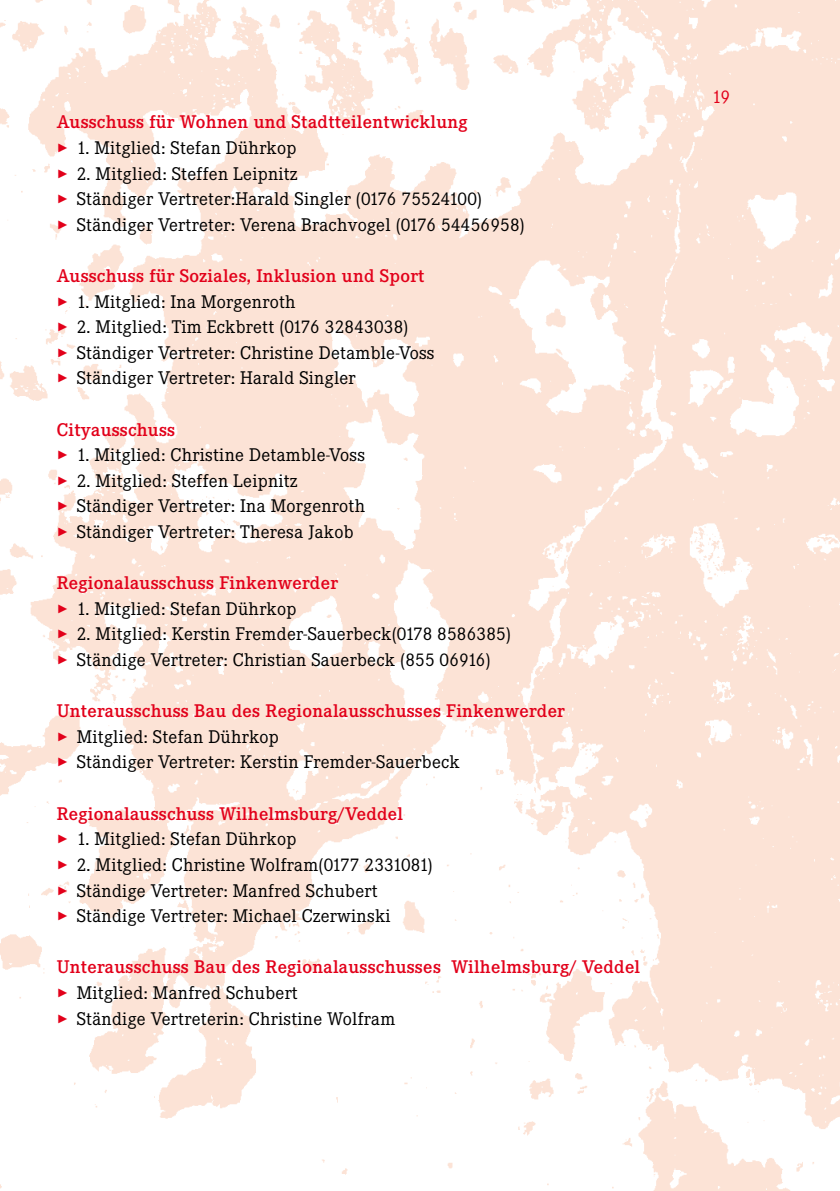
<style>
.page{position:relative;width:840px;height:1191px;background:#fff}
.page>*{position:absolute;margin:0;border:0;box-sizing:border-box;transform-origin:0 0}
.t1{font:18px "Corporate EBQ";letter-spacing:.015em;color:#000}
.t2{font:500 18px "Corporate EBQ";letter-spacing:.015em;color:#e2001a}
.t3{font:18px "Corporate EBQ";color:#e2001a}
.s1{color:#e2001a}
</style>
<div class="page">
<img style="left:0;top:0;width:839px;height:1191px">
<svg style="left:69px;top:154px;width:21px;height:1px"></svg>
<svg style="left:69px;top:179px;width:21px;height:1px"></svg>
<svg style="left:69px;top:205px;width:21px;height:1px"></svg>
<svg style="left:69px;top:231px;width:21px;height:1px"></svg>
<svg style="left:69px;top:307px;width:21px;height:1px"></svg>
<svg style="left:69px;top:333px;width:21px;height:1px"></svg>
<svg style="left:69px;top:359px;width:21px;height:1px"></svg>
<svg style="left:69px;top:384px;width:21px;height:1px"></svg>
<svg style="left:69px;top:461px;width:21px;height:1px"></svg>
<svg style="left:69px;top:487px;width:21px;height:1px"></svg>
<svg style="left:69px;top:512px;width:21px;height:1px"></svg>
<svg style="left:69px;top:538px;width:21px;height:1px"></svg>
<svg style="left:69px;top:615px;width:21px;height:1px"></svg>
<svg style="left:69px;top:640px;width:21px;height:1px"></svg>
<svg style="left:69px;top:666px;width:21px;height:1px"></svg>
<svg style="left:69px;top:743px;width:21px;height:1px"></svg>
<svg style="left:69px;top:768px;width:21px;height:1px"></svg>
<svg style="left:69px;top:845px;width:21px;height:1px"></svg>
<svg style="left:69px;top:871px;width:21px;height:1px"></svg>
<svg style="left:69px;top:896px;width:21px;height:1px"></svg>
<svg style="left:69px;top:922px;width:21px;height:1px"></svg>
<svg style="left:69px;top:999px;width:21px;height:1px"></svg>
<svg style="left:69px;top:1024px;width:21px;height:1px"></svg>
<p class="t2" style="left:57px;top:111px;width:412px">Ausschuss für Wohnen und Stadtteilentwicklung</p>
<p class="t1" style="left:57px;top:137px;width:241px"><span class="s1">✓</span> 1. Mitglied: Stefan Dührkop</p>
<p class="t1" style="left:57px;top:163px;width:242px"><span class="s1">✓</span> 2. Mitglied: Steffen Leipnitz</p>
<p class="t1" style="left:57px;top:188px;width:426px"><span class="s1">✓</span> Ständiger Vertreter:Harald Singler (0176 75524100)</p>
<p class="t1" style="left:57px;top:214px;width:469px"><span class="s1">✓</span> Ständiger Vertreter: Verena Brachvogel (0176 54456958)</p>
<p class="t2" style="left:57px;top:265px;width:369px">Ausschuss für Soziales, Inklusion und Sport</p>
<p class="t1" style="left:57px;top:291px;width:240px"><span class="s1">✓</span> 1. Mitglied: Ina Morgenroth</p>
<p class="t1" style="left:57px;top:316px;width:353px"><span class="s1">✓</span> 2. Mitglied: Tim Eckbrett (0176 32843038)</p>
<p class="t1" style="left:57px;top:342px;width:379px"><span class="s1">✓</span> Ständiger Vertreter: Christine Detamble-Voss</p>
<p class="t1" style="left:57px;top:368px;width:300px"><span class="s1">✓</span> Ständiger Vertreter: Harald Singler</p>
<p class="t2" style="left:57px;top:419px;width:120px">Cityausschuss</p>
<p class="t1" style="left:57px;top:444px;width:309px"><span class="s1">✓</span> 1. Mitglied: Christine Detamble-Voss</p>
<p class="t1" style="left:57px;top:470px;width:242px"><span class="s1">✓</span> 2. Mitglied: Steffen Leipnitz</p>
<p class="t1" style="left:57px;top:496px;width:310px"><span class="s1">✓</span> Ständiger Vertreter: Ina Morgenroth</p>
<p class="t1" style="left:57px;top:521px;width:298px"><span class="s1">✓</span> Ständiger Vertreter: Theresa Jakob</p>
<p class="t2" style="left:57px;top:572px;width:282px">Regionalausschuss Finkenwerder</p>
<p class="t1" style="left:57px;top:598px;width:241px"><span class="s1">✓</span> 1. Mitglied: Stefan Dührkop</p>
<p class="t1" style="left:57px;top:624px;width:455px"><span class="s1">✓</span> 2. Mitglied: Kerstin Fremder-Sauerbeck(0178 8586385)</p>
<p class="t1" style="left:57px;top:649px;width:435px"><span class="s1">✓</span> Ständige Vertreter: Christian Sauerbeck (855 06916)</p>
<p class="t2" style="left:57px;top:700px;width:509px">Unterausschuss Bau des Regionalausschusses Finkenwerder</p>
<p class="t1" style="left:57px;top:726px;width:223px"><span class="s1">✓</span> Mitglied: Stefan Dührkop</p>
<p class="t1" style="left:57px;top:752px;width:404px"><span class="s1">✓</span> Ständiger Vertreter: Kerstin Fremder-Sauerbeck</p>
<p class="t2" style="left:57px;top:802px;width:348px">Regionalausschuss Wilhelmsburg/Veddel</p>
<p class="t1" style="left:57px;top:828px;width:241px"><span class="s1">✓</span> 1. Mitglied: Stefan Dührkop</p>
<p class="t1" style="left:57px;top:854px;width:377px"><span class="s1">✓</span> 2. Mitglied: Christine Wolfram(0177 2331081)</p>
<p class="t1" style="left:57px;top:880px;width:322px"><span class="s1">✓</span> Ständige Vertreter: Manfred Schubert</p>
<p class="t1" style="left:57px;top:905px;width:335px"><span class="s1">✓</span> Ständige Vertreter: Michael Czerwinski</p>
<p class="t2" style="left:57px;top:956px;width:584px">Unterausschuss Bau des Regionalausschusses Wilhelmsburg/ Veddel</p>
<p class="t1" style="left:57px;top:982px;width:242px"><span class="s1">✓</span> Mitglied: Manfred Schubert</p>
<p class="t1" style="left:57px;top:1007px;width:340px"><span class="s1">✓</span> Ständige Vertreterin: Christine Wolfram</p>
<p class="t3" style="left:711px;top:86px;width:19px">19</p>
</div>
